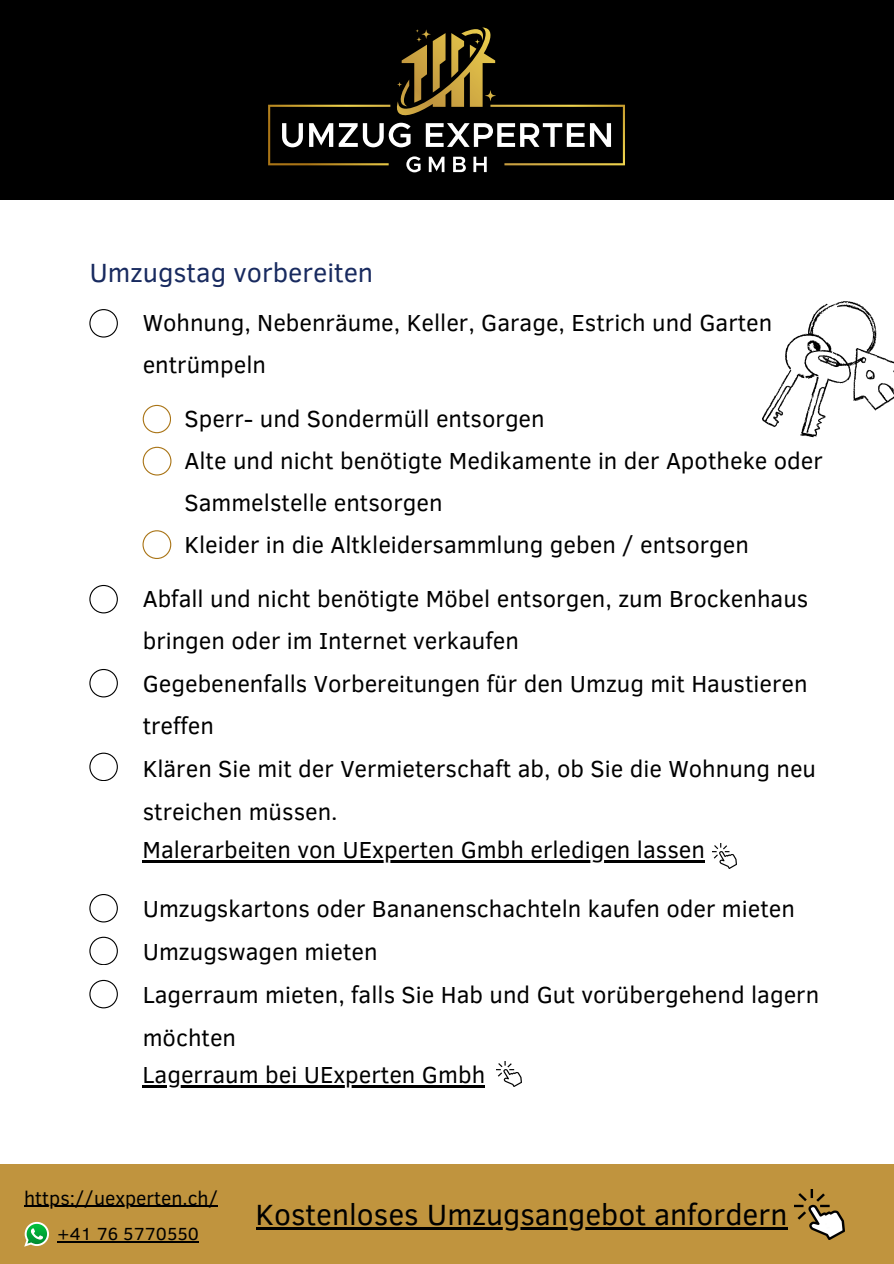
<style>
.page{position:relative;width:894px;height:1264px;background:#fff}
.page>*{position:absolute;margin:0;border:0;box-sizing:border-box;transform-origin:0 0}
.t1{font:30px "Clear Sans";color:#000}
.t2{font:27px "Clear Sans";color:#182a5f}
.t3{font:23.85px/42.2px "Clear Sans";color:#000}
.t4{font:19.5px "Clear Sans";color:#000}
.t5{font:18px "Clear Sans";color:#000}
</style>
<div class="page">
<svg style="left:89px;top:309px;width:28px;height:28px"></svg>
<svg style="left:143px;top:405px;width:28px;height:28px"></svg>
<div style="left:0;top:1163px;width:893px;height:100px;background:#c0943e"></div>
<svg style="left:762px;top:301px;width:131px;height:137px"></svg>
<div style="left:0;top:0;width:893px;height:199px;background:#000"></div>
<svg style="left:268px;top:28px;width:356px;height:137px"></svg>
<svg style="left:282px;top:123px;width:329px;height:24px"></svg>
<svg style="left:406px;top:156px;width:80px;height:16px"></svg>
<svg style="left:24px;top:1221px;width:25px;height:25px"></svg>
<hr style="left:57px;top:1241px;width:142px;height:1px;background:#000">
<img style="left:794px;top:1189px;width:50px;height:50px">
<svg style="left:143px;top:447px;width:28px;height:28px"></svg>
<svg style="left:89px;top:585px;width:28px;height:28px"></svg>
<svg style="left:89px;top:669px;width:28px;height:28px"></svg>
<svg style="left:142px;top:530px;width:29px;height:29px"></svg>
<svg style="left:89px;top:752px;width:29px;height:29px"></svg>
<svg style="left:89px;top:752px;width:28px;height:28px"></svg>
<img style="left:712px;top:843px;width:24px;height:25px">
<hr style="left:24px;top:1205px;width:194px;height:1px;background:#000">
<hr style="left:255px;top:1227px;width:532px;height:2px;background:#000">
<hr style="left:142px;top:860px;width:562px;height:2px;background:#000">
<hr style="left:142px;top:1085px;width:343px;height:2px;background:#000">
<img style="left:496px;top:1061px;width:25px;height:25px">
<svg style="left:89px;top:894px;width:28px;height:28px"></svg>
<svg style="left:89px;top:936px;width:29px;height:29px"></svg>
<svg style="left:89px;top:936px;width:28px;height:28px"></svg>
<svg style="left:89px;top:979px;width:28px;height:29px"></svg>
<h2 class="t2" style="left:89px;top:253px;width:285px">Umzugstag vorbereiten</h2>
<h2 class="t3" style="left:143px;top:300px;width:631px">Wohnung, Nebenräume, Keller, Garage, Estrich und Garten entrümpeln</h2>
<h2 class="t3" style="left:184px;top:396px;width:640px">Sperr- und Sondermüll entsorgen<br>Alte und nicht benötigte Medikamente in der Apotheke oder Sammelstelle entsorgen<br>Kleider in die Altkleidersammlung geben / entsorgen</h2>
<h2 class="t3" style="left:143px;top:576px;width:667px">Abfall und nicht benötigte Möbel entsorgen, zum Brockenhaus bringen oder im Internet verkaufen</h2>
<p class="t3" style="left:143px;top:661px;width:666px">Gegebenenfalls Vorbereitungen für den Umzug mit Haustieren treffen</p>
<h2 class="t3" style="left:143px;top:746px;width:674px;line-height:42.8px">Klären Sie mit der Vermieterschaft ab, ob Sie die Wohnung neu streichen müssen.</h2>
<p class="t3" style="left:142px;top:827px;width:564px">Malerarbeiten von UExperten Gmbh erledigen lassen</p>
<h2 class="t3" style="left:143px;top:886px;width:677px;line-height:42.8px">Umzugskartons oder Bananenschachteln kaufen oder mieten Umzugswagen mieten<br>Lagerraum mieten, falls Sie Hab und Gut vorübergehend lagern möchten</h2>
<p class="t3" style="left:142px;top:1052px;width:344px">Lagerraum bei UExperten Gmbh</p>
<h2 class="t4" style="left:24px;top:1183px;width:195px">https://uexperten.ch/</h2>
<p class="t5" style="left:57px;top:1220px;width:143px">+41 76 5770550</p>
<h2 class="t1" style="left:255px;top:1192px;width:533px">Kostenloses Umzugsangebot anfordern</h2>
</div>
